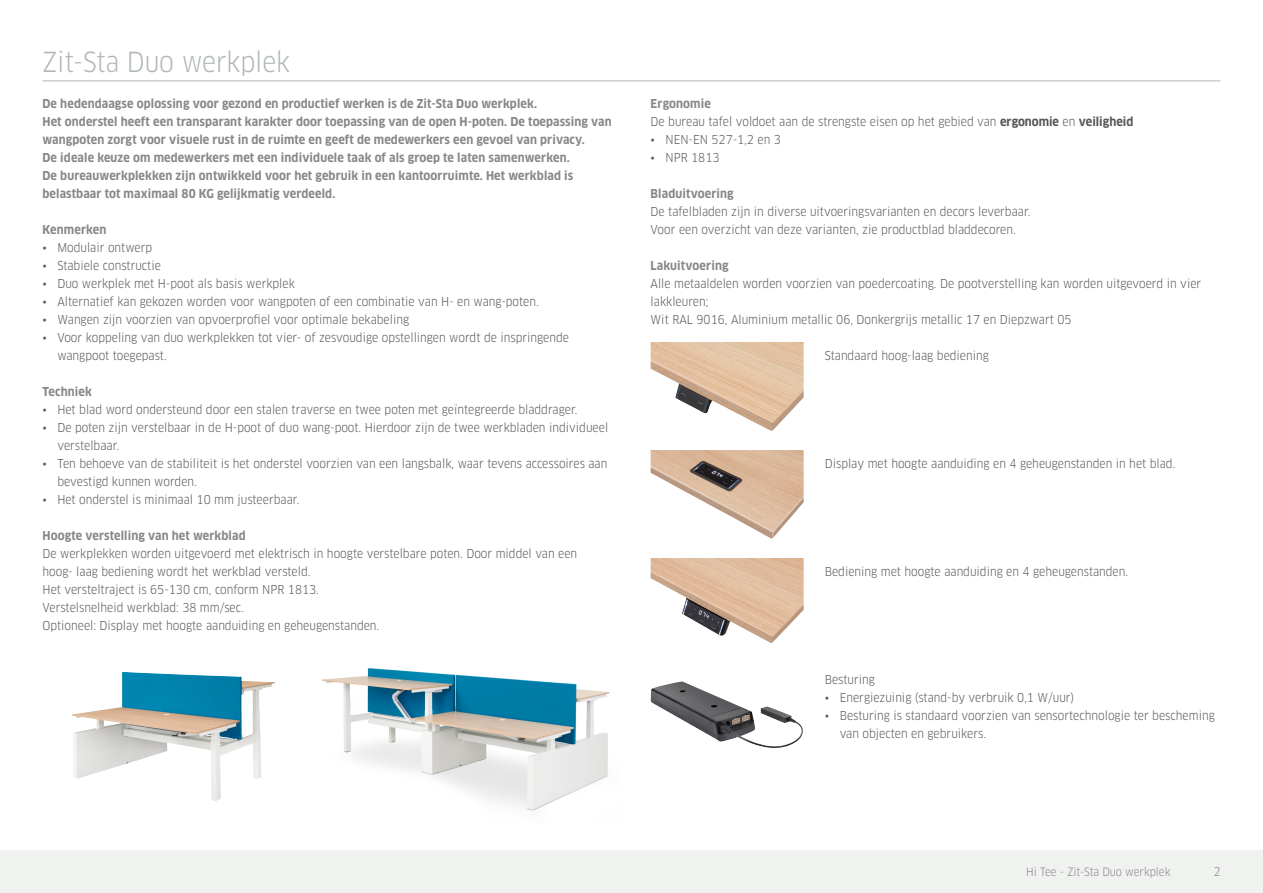
<style>
.page{position:relative;width:1263px;height:893px;background:#fff}
.page>*{position:absolute;margin:0;border:0;box-sizing:border-box;transform-origin:0 0}
.t1{font:27px "Clan Narrow";letter-spacing:-.005em;color:#b1b8b6}
.t2{font:12px/18px "Clan Narrow";color:#575756}
.t3{font:700 12px/18px "Clan Narrow";letter-spacing:.01em;color:#878787}
.t4{font:12px "Clan Narrow";color:#878787}
.t5{font:11.25px "Clan Narrow";letter-spacing:-.005em;color:#878787}
.s1{font-weight:700;color:#878787}
.s2{font-weight:700}
</style>
<div class="page">
<div style="left:0;top:850px;width:1263px;height:43px;background:#f0f2f0"></div>
<hr style="left:43px;top:81px;width:1177px;height:1px;background:#b1b8b6">
<img style="left:72px;top:672px;width:203px;height:129px">
<img style="left:322px;top:668px;width:288px;height:143px">
<img style="left:651px;top:342px;width:153px;height:89px">
<img style="left:651px;top:450px;width:153px;height:89px">
<img style="left:651px;top:558px;width:153px;height:85px">
<img style="left:651px;top:681px;width:152px;height:67px">
<h1 class="t1" style="left:43px;top:45px;width:249px">Zit-Sta Duo werkplek</h1>
<p class="t3" style="left:43px;top:95px;width:571px">De hedendaagse oplossing voor gezond en productief werken is de Zit-Sta Duo werkplek.<br>Het onderstel heeft een transparant karakter door toepassing van de open H-poten. De toepassing van wangpoten zorgt voor visuele rust in de ruimte en geeft de medewerkers een gevoel van privacy.<br>De ideale keuze om medewerkers met een individuele taak of als groep te laten samenwerken.<br>De bureauwerkplekken zijn ontwikkeld voor het gebruik in een kantoorruimte. Het werkblad is belastbaar tot maximaal 80 KG gelijkmatig verdeeld.</p>
<p class="t3" style="left:43px;top:221px;width:65px">Kenmerken</p>
<p class="t2" style="left:43px;top:239px;width:111px">• Modulair ontwerp</p>
<p class="t2" style="left:43px;top:257px;width:120px">• Stabiele constructie</p>
<p class="t2" style="left:43px;top:275px;width:254px">• Duo werkplek met H-poot als basis werkplek</p>
<p class="t2" style="left:43px;top:293px;width:498px">• Alternatief kan gekozen worden voor wangpoten of een combinatie van H- en wang-poten.</p>
<p class="t2" style="left:43px;top:311px;width:368px">• Wangen zijn voorzien van opvoerprofiel voor optimale bekabeling</p>
<p class="t2" style="left:57px;top:329px;width:513px;text-indent:-15px">• Voor koppeling van duo werkplekken tot vier- of zesvoudige opstellingen wordt de inspringende wangpoot toegepast.</p>
<p class="t3" style="left:43px;top:383px;width:51px">Techniek</p>
<p class="t2" style="left:43px;top:401px;width:536px">• Het blad word ondersteund door een stalen traverse en twee poten met geïntegreerde bladdrager.</p>
<p class="t2" style="left:57px;top:419px;width:552px;text-indent:-15px">• De poten zijn verstelbaar in de H-poot of duo wang-poot. Hierdoor zijn de twee werkbladen individueel verstelbaar.</p>
<p class="t2" style="left:57px;top:455px;width:551px;text-indent:-15px">• Ten behoeve van de stabiliteit is het onderstel voorzien van een langsbalk, waar tevens accessoires aan bevestigd kunnen worden.</p>
<p class="t2" style="left:43px;top:491px;width:258px">• Het onderstel is minimaal 10 mm justeerbaar.</p>
<p class="t3" style="left:43px;top:527px;width:205px">Hoogte verstelling van het werkblad</p>
<p class="t2" style="left:43px;top:545px;width:536px">De werkplekken worden uitgevoerd met elektrisch in hoogte verstelbare poten. Door middel van een hoog- laag bediening wordt het werkblad versteld.<br>Het versteltraject is 65-130 cm, conform NPR 1813.<br>Verstelsnelheid werkblad: 38 mm/sec.<br>Optioneel: Display met hoogte aanduiding en geheugenstanden.</p>
<p class="t2" style="left:651px;top:95px;width:484px"><span class="s1">Ergonomie<br></span>De bureau tafel voldoet aan de strengste eisen op het gebied van <span class="s2">ergonomie</span> en <span class="s2">veiligheid</span></p>
<p class="t2" style="left:651px;top:131px;width:132px">• NEN-EN 527-1,2 en 3</p>
<p class="t2" style="left:651px;top:149px;width:70px">• NPR 1813</p>
<p class="t3" style="left:651px;top:185px;width:85px">Bladuitvoering</p>
<p class="t2" style="left:651px;top:203px;width:381px">De tafelbladen zijn in diverse uitvoeringsvarianten en decors leverbaar.<br>Voor een overzicht van deze varianten, zie productblad bladdecoren.</p>
<p class="t3" style="left:651px;top:257px;width:79px">Lakuitvoering</p>
<p class="t2" style="left:651px;top:275px;width:552px">Alle metaaldelen worden voorzien van poedercoating. De pootverstelling kan worden uitgevoerd in vier lakkleuren;<br>Wit RAL 9016, Aluminium metallic 06, Donkergrijs metallic 17 en Diepzwart 05</p>
<p class="t2" style="left:825px;top:347px;width:166px">Standaard hoog-laag bediening</p>
<p class="t2" style="left:825px;top:455px;width:352px">Display met hoogte aanduiding en 4 geheugenstanden in het blad.</p>
<p class="t2" style="left:825px;top:563px;width:305px">Bediening met hoogte aanduiding en 4 geheugenstanden.</p>
<p class="t2" style="left:825px;top:671px;width:52px">Besturing</p>
<p class="t2" style="left:825px;top:689px;width:251px">• Energiezuinig (stand-by verbruik 0,1 W/uur)</p>
<p class="t2" style="left:840px;top:707px;width:377px;text-indent:-15px">• Besturing is standaard voorzien van sensortechnologie ter bescheming van objecten en gebruikers.</p>
<p class="t5" style="left:1026px;top:865px;width:146px">Hi Tee - Zit-Sta Duo werkplek</p>
<p class="t4" style="left:1213px;top:864px;width:9px">2</p>
</div>
